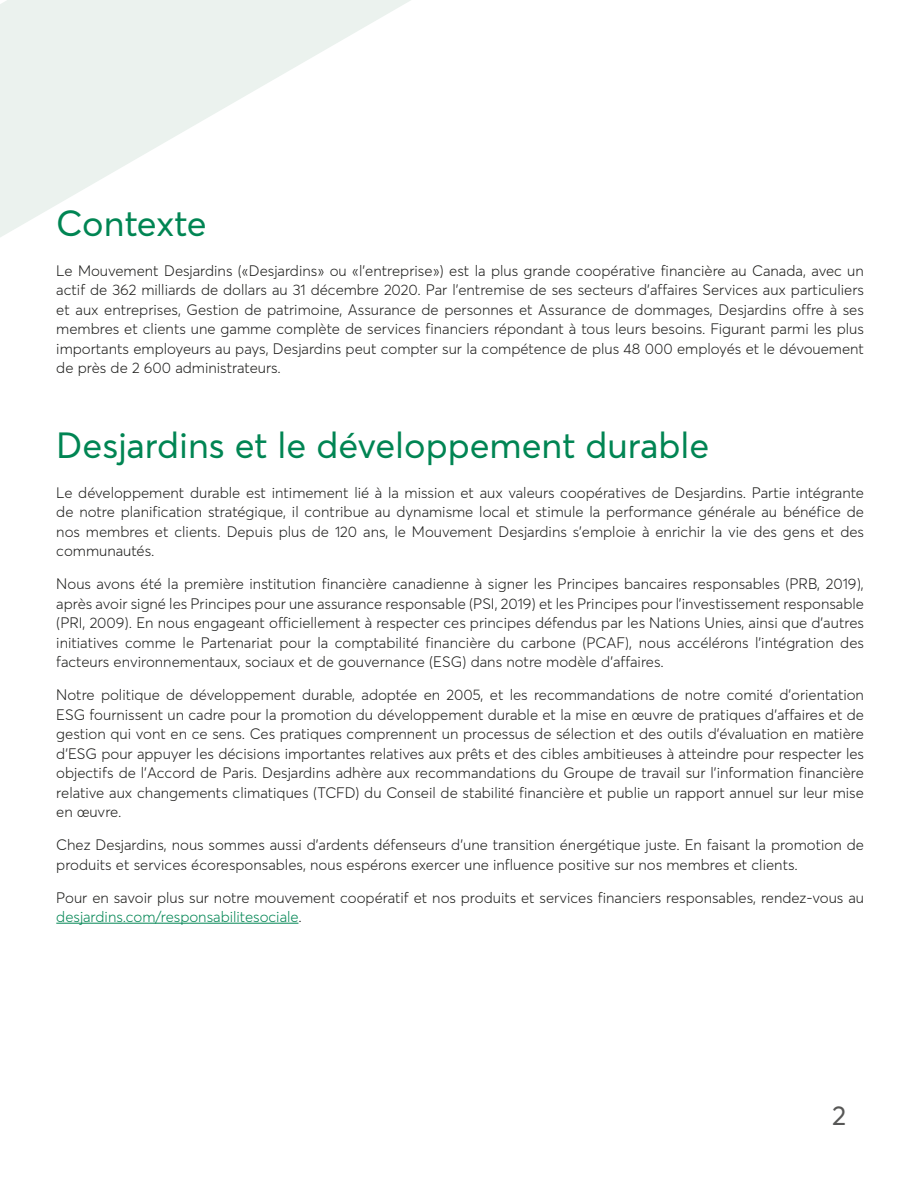
<style>
.page{position:relative;width:918px;height:1188px;background:#fff}
.page>*{position:absolute;margin:0;border:0;box-sizing:border-box;transform-origin:0 0}
.t1{font:36px "Averta";color:#008553}
.t2{font:27px "Averta";color:#575756}
.t3{font:300 15px/19.5px "Averta";color:#1d1d1b;text-align:justify}
.s1{color:#008553}
</style>
<div class="page">
<hr style="left:56px;top:923px;width:242px;height:1px;background:#008553">
<svg style="left:0;top:0;width:411px;height:237px;fill:#ebf2ee"></svg>
<h1 class="t1" style="left:56px;top:201px;width:152px">Contexte</h1>
<p class="t3" style="left:56px;top:260px;width:809px">Le Mouvement Desjardins (« Desjardins » ou « l’entreprise ») est la plus grande coopérative financière au Canada, avec un actif de 362 milliards de dollars au 31 décembre 2020. Par l’entremise de ses secteurs d’affaires Services aux particuliers et aux entreprises, Gestion de patrimoine, Assurance de personnes et Assurance de dommages, Desjardins offre à ses membres et clients une gamme complète de services financiers répondant à tous leurs besoins. Figurant parmi les plus importants employeurs au pays, Desjardins peut compter sur la compétence de plus 48 000 employés et le dévouement de près de 2 600 administrateurs.</p>
<h1 class="t1" style="left:56px;top:423px;width:654px">Desjardins et le développement durable</h1>
<p class="t3" style="left:56px;top:482px;width:809px">Le développement durable est intimement lié à la mission et aux valeurs coopératives de Desjardins. Partie intégrante de notre planification stratégique, il contribue au dynamisme local et stimule la performance générale au bénéfice de nos membres et clients. Depuis plus de 120 ans, le Mouvement Desjardins s’emploie à enrichir la vie des gens et des communautés.</p>
<p class="t3" style="left:56px;top:574px;width:809px">Nous avons été la première institution financière canadienne à signer les Principes bancaires responsables (PRB, 2019), après avoir signé les Principes pour une assurance responsable (PSI, 2019) et les Principes pour l’investissement responsable (PRI, 2009). En nous engageant officiellement à respecter ces principes défendus par les Nations Unies, ainsi que d’autres initiatives comme le Partenariat pour la comptabilité financière du carbone (PCAF), nous accélérons l’intégration des facteurs environnementaux, sociaux et de gouvernance (ESG) dans notre modèle d’affaires.</p>
<p class="t3" style="left:56px;top:685px;width:809px">Notre politique de développement durable, adoptée en 2005, et les recommandations de notre comité d’orientation ESG fournissent un cadre pour la promotion du développement durable et la mise en œuvre de pratiques d’affaires et de gestion qui vont en ce sens. Ces pratiques comprennent un processus de sélection et des outils d’évaluation en matière d’ESG pour appuyer les décisions importantes relatives aux prêts et des cibles ambitieuses à atteindre pour respecter les objectifs de l’Accord de Paris. Desjardins adhère aux recommandations du Groupe de travail sur l’information financière relative aux changements climatiques (TCFD) du Conseil de stabilité financière et publie un rapport annuel sur leur mise en œuvre.</p>
<p class="t3" style="left:56px;top:835px;width:809px">Chez Desjardins, nous sommes aussi d’ardents défenseurs d’une transition énergétique juste. En faisant la promotion de produits et services écoresponsables, nous espérons exercer une influence positive sur nos membres et clients.</p>
<p class="t3" style="left:56px;top:887px;width:809px">Pour en savoir plus sur notre mouvement coopératif et nos produits et services financiers responsables, rendez-vous au <span class="s1">desjardins.com/responsabilitesociale</span>.</p>
<h2 class="t2" style="left:832px;top:1098px;width:16px">2</h2>
</div>
